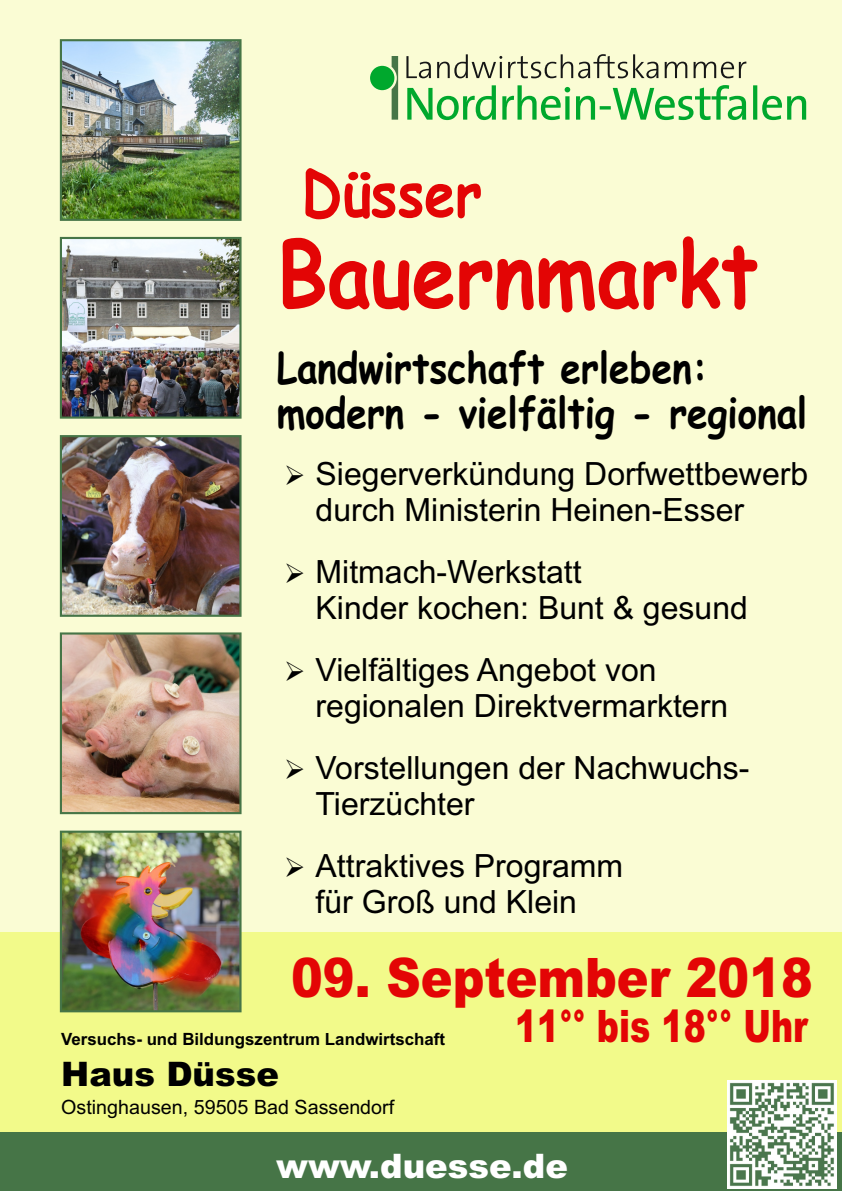
<style>
.page{position:relative;width:842px;height:1191px;background:#fff}
.page>*{position:absolute;margin:0;border:0;box-sizing:border-box;transform-origin:0 0}
.t1{font:700 90.1px "Comic Sans MS";color:#e30505;scale:.88 1}
.t2{font:700 63.3px "Comic Sans MS";color:#e30505;scale:.88 1}
.t3{font:900 54.5px "Arial";color:#e30505;scale:.88 1}
.t4{font:900 44.7px "Arial";color:#e30505;scale:.74 1}
.t5{font:700 42.2px/45.3px "Comic Sans MS";color:#000;scale:.88 1}
.t6{font:900 33.8px "Arial";color:#fff}
.t7{font:900 33.8px "Arial";color:#000}
.t8{font:32px/35.7px "Arial";color:#000}
.t9{font:19.7px "Arial";color:#000}
.t10{font:700 16.9px "Arial";color:#000}
</style>
<div class="page">
<div style="left:0;top:0;width:842px;height:932px;background:#fafcd4"></div>
<div style="left:0;top:932px;width:842px;height:259px;background:#f2fa8a"></div>
<svg style="left:406px;top:54px;width:340px;height:24px"></svg>
<svg style="left:407px;top:85px;width:399px;height:35px"></svg>
<svg style="left:392px;top:56px;width:6px;height:64px"></svg>
<div style="left:370px;top:66px;width:24px;height:24px;background:#00a82d;border-radius:50%"></div>
<div style="left:0;top:1132px;width:842px;height:59px;background:#467547"></div>
<img style="left:63px;top:833px;width:176px;height:176px">
<div style="left:60px;top:830px;width:182px;height:182px;border:2px solid #467547"></div>
<img style="left:63px;top:635px;width:176px;height:176px">
<div style="left:60px;top:632px;width:182px;height:182px;border:2px solid #467547"></div>
<img style="left:63px;top:438px;width:176px;height:176px">
<div style="left:60px;top:435px;width:182px;height:182px;border:2px solid #467547"></div>
<img style="left:63px;top:240px;width:176px;height:175px">
<div style="left:60px;top:237px;width:182px;height:181px;border:2px solid #467547"></div>
<img style="left:63px;top:42px;width:176px;height:176px">
<div style="left:60px;top:39px;width:182px;height:182px;border:2px solid #467547"></div>
<img style="left:728px;top:1080px;width:108px;height:108px">
<h2 class="t2" style="left:302px;top:166px;width:207px">Düsser</h2>
<h1 class="t1" style="left:277px;top:235px;width:548px">Bauernmarkt</h1>
<h3 class="t5" style="left:277px;top:349px;width:605px">Landwirtschaft erleben: modern - vielfältig - regional</h3>
<p class="t8" style="left:316px;top:459px;width:494px;text-indent:-32px">➢ Siegerverkündung Dorfwettbewerb durch Ministerin Heinen-Esser</p>
<p class="t8" style="left:316px;top:557px;width:434px;text-indent:-32px">➢ Mitmach-Werkstatt<br>Kinder kochen: Bunt &amp; gesund</p>
<p class="t8" style="left:316px;top:655px;width:414px;text-indent:-32px">➢ Vielfältiges Angebot von regionalen Direktvermarktern</p>
<p class="t8" style="left:316px;top:753px;width:435px;text-indent:-32px">➢ Vorstellungen der Nachwuchs-<br>Tierzüchter</p>
<p class="t8" style="left:284px;top:851px;width:341px;text-align:center">➢ Attraktives Programm für Groß und Klein</p>
<h3 class="t3" style="left:291px;top:957px;width:595px">09. September 2018</h3>
<h3 class="t4" style="left:515px;top:1009px;width:397px">11°° bis 18°° Uhr</h3>
<p class="t10" style="left:61px;top:1033px;width:385px">Versuchs- und Bildungszentrum Landwirtschaft</p>
<p class="t7" style="left:61px;top:1061px;width:219px">Haus Düsse</p>
<p class="t9" style="left:61px;top:1100px;width:334px">Ostinghausen, 59505 Bad Sassendorf</p>
<p class="t6" style="left:276px;top:1153px;width:293px">www.duesse.de</p>
</div>
